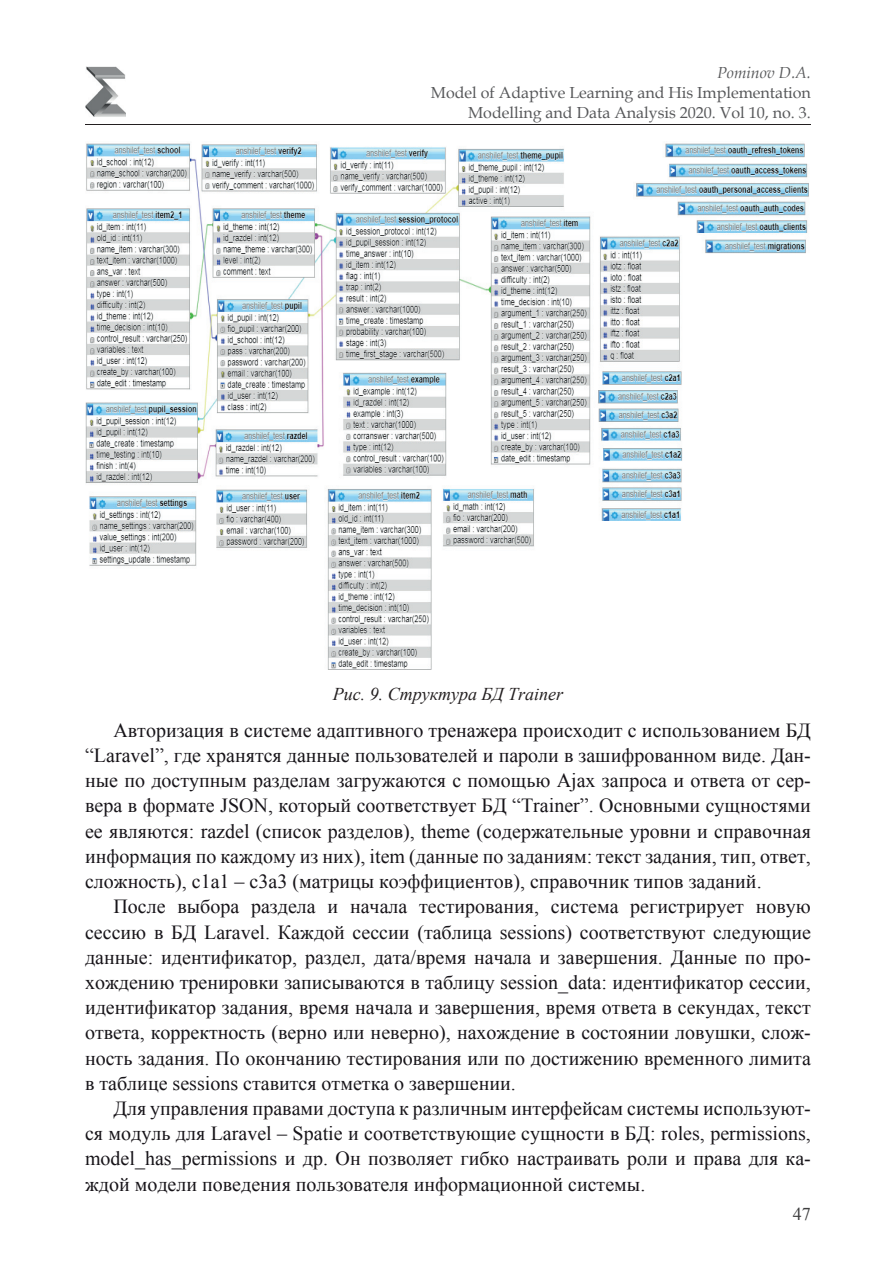
<style>
.page{position:relative;width:896px;height:1276px;background:#fff}
.page>*{position:absolute;margin:0;border:0;box-sizing:border-box;transform-origin:0 0}
.t1{font:20px/25.2px "Times New Roman";color:#171419;text-align:justify}
.t2{font:italic 18px "Times New Roman";color:#231f20}
.t3{font:18px "Times New Roman";color:#3e3e3f}
.t4{font:16px/20px "Book Antiqua";color:#57585a;text-align:right}
.t5{font:italic 16px "Book Antiqua";color:#57585a}
</style>
<div class="page">
<hr style="left:85px;top:124px;width:726px;height:1px;background:#231f20">
<img style="left:85px;top:67px;width:41px;height:50px">
<img style="left:85px;top:143px;width:724px;height:527px">
<p class="t5" style="left:717px;top:64px;width:95px">Pominov D.A.</p>
<p class="t4" style="left:431px;top:83px;width:381px">Model of Adaptive Learning and His Implementation<br>Modelling and Data Analysis 2020. Vol 10, no. 3.</p>
<p class="t2" style="left:333px;top:684px;width:232px">Рис. 9. Структура БД Trainer</p>
<p class="t1" style="left:85px;top:717px;width:727px;text-indent:28px">Авторизация в системе адаптивного тренажера происходит с использованием БД “Laravel”, где хранятся данные пользователей и пароли в зашифрованном виде. Дан&shy;ные по доступным разделам загружаются с помощью Ajax запроса и ответа от сер&shy;вера в формате JSON, который соответствует БД “Trainer”. Основными сущностями ее являются: razdel (список разделов), theme (содержательные уровни и справочная информация по каждому из них), item (данные по заданиям: текст задания, тип, ответ, сложность), c1a1 – c3a3 (матрицы коэффициентов), справочник типов заданий.</p>
<p class="t1" style="left:85px;top:894px;width:727px;text-indent:28px">После выбора раздела и начала тестирования, система регистрирует новую сессию в БД Laravel. Каждой сессии (таблица sessions) соответствуют следующие данные: идентификатор, раздел, дата/время начала и завершения. Данные по про&shy;хождению тренировки записываются в таблицу session_data: идентификатор сессии, идентификатор задания, время начала и завершения, время ответа в секундах, текст ответа, корректность (верно или неверно), нахождение в состоянии ловушки, слож&shy;ность задания. По окончанию тестирования или по достижению временного лимита в таблице sessions ставится отметка о завершении.</p>
<p class="t1" style="left:85px;top:1095px;width:727px;text-indent:28px">Для управления правами доступа к различным интерфейсам системы используют&shy;ся модуль для Laravel – Spatie и соответствующие сущности в БД: roles, permissions, model_has_permissions и др. Он позволяет гибко настраивать роли и права для ка&shy;ждой модели поведения пользователя информационной системы.</p>
<p class="t3" style="left:793px;top:1204px;width:19px">47</p>
</div>
